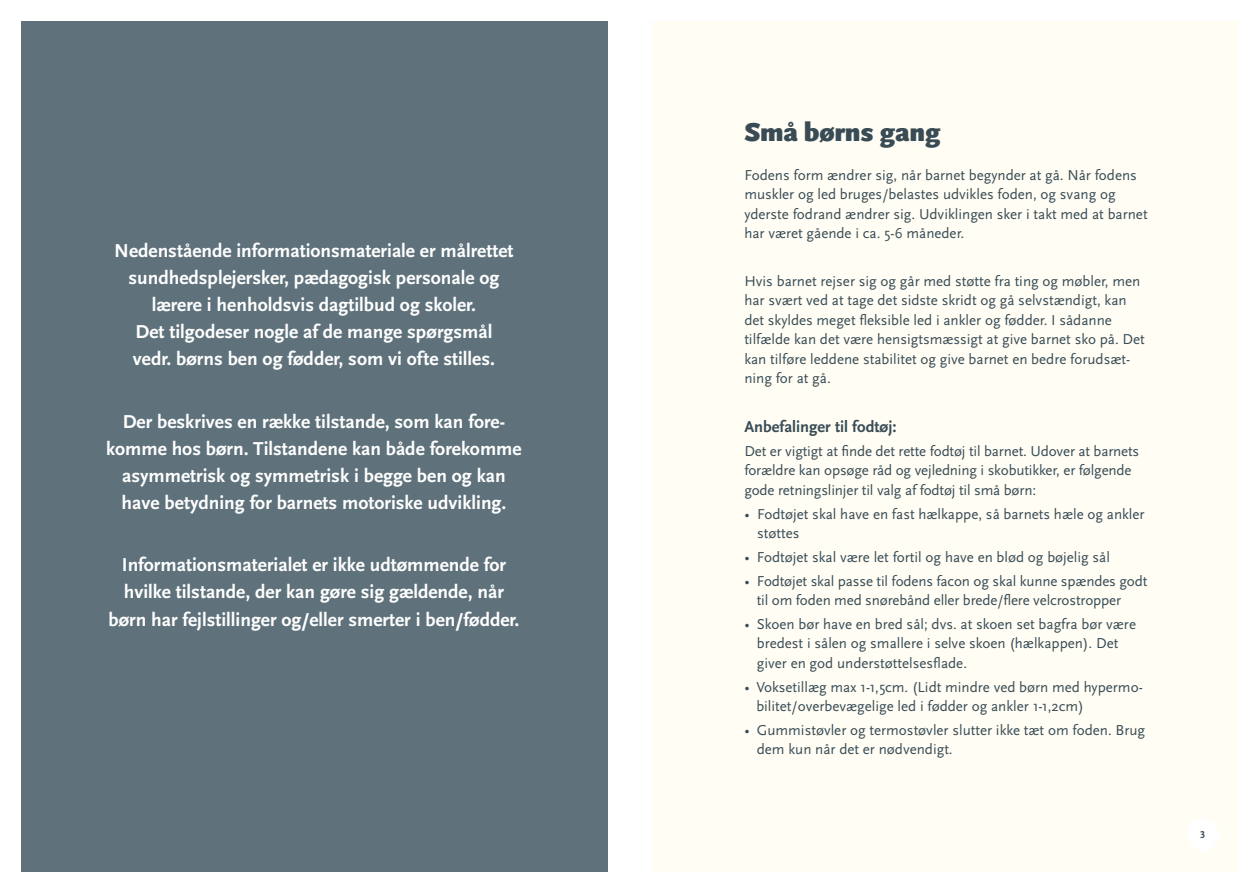
<style>
.page{position:relative;width:1259px;height:893px;background:#fff}
.page>*{position:absolute;margin:0;border:0;box-sizing:border-box;transform-origin:0 0}
.t1{font:900 27px "Scala Sans OT";letter-spacing:-.01em;color:#394c55}
.t2{font:700 19.5px/27px "Scala Sans OT";color:#fff;text-align:center}
.t3{font:700 16.5px "Scala Sans OT";color:#394c55}
.t4{font:15px/19.5px "Scala Sans OT";color:#394c55}
.t5{font:700 10.5px "Scala Sans OT";color:#394c55}
</style>
<div class="page">
<div style="left:651px;top:21px;width:586px;height:851px;background:#fffdf4"></div>
<div style="left:1187px;top:819px;width:31px;height:31px;background:#fff;border-radius:50%"></div>
<div style="left:1186px;top:819px;width:32px;height:32px;border:1px solid #fff;border-radius:50%"></div>
<div style="left:21px;top:21px;width:587px;height:851px;background:#5f727b"></div>
<h2 class="t2" style="left:114px;top:238px;width:401px">Nedenstående informationsmateriale er målrettet sundhedsplejersker, pædagogisk personale og lærere i henholdsvis dagtilbud og skoler.<br>Det tilgodeser nogle af de mange spørgsmål vedr. børns ben og fødder, som vi ofte stilles.</h2>
<h2 class="t2" style="left:106px;top:408px;width:417px">Der beskrives en række tilstande, som kan fore&shy;komme hos børn. Tilstandene kan både forekomme asymmetrisk og symmetrisk i begge ben og kan have betydning for barnets motoriske udvikling.</h2>
<h2 class="t2" style="left:108px;top:552px;width:412px">Informationsmaterialet er ikke udtømmende for hvilke tilstande, der kan gøre sig gældende, når børn har fejlstillinger og/eller smerter i ben/fødder.</h2>
<h1 class="t1" style="left:744px;top:117px;width:198px">Små børns gang</h1>
<p class="t4" style="left:744px;top:165px;width:405px">Fodens form ændrer sig, når barnet begynder at gå. Når fodens muskler og led bruges/belastes udvikles foden, og svang og yderste fodrand ændrer sig. Udviklingen sker i takt med at barnet har været gående i ca. 5-6 måneder.</p>
<p class="t4" style="left:744px;top:271px;width:402px">Hvis barnet rejser sig og går med støtte fra ting og møbler, men har svært ved at tage det sidste skridt og gå selvstændigt, kan det skyldes meget fleksible led i ankler og fødder. I sådanne tilfælde kan det være hensigtsmæssigt at give barnet sko på. Det kan tilføre leddene stabilitet og give barnet en bedre forudsæt&shy;ning for at gå.</p>
<p class="t3" style="left:744px;top:417px;width:154px">Anbefalinger til fodtøj:</p>
<p class="t4" style="left:744px;top:441px;width:396px">Det er vigtigt at finde det rette fodtøj til barnet. Udover at barnets forældre kan opsøge råd og vejledning i skobutikker, er følgende gode retningslinjer til valg af fodtøj til små børn:</p>
<p class="t4" style="left:757px;top:504px;width:389px;text-indent:-13px">• Fodtøjet skal have en fast hælkappe, så barnets hæle og ankler støttes</p>
<p class="t4" style="left:744px;top:547px;width:367px">• Fodtøjet skal være let fortil og have en blød og bøjelig sål</p>
<p class="t4" style="left:757px;top:571px;width:392px;text-indent:-12px">• Fodtøjet skal passe til fodens facon og skal kunne spændes godt til om foden med snørebånd eller brede/flere velcrostropper</p>
<p class="t4" style="left:757px;top:614px;width:381px;text-indent:-12px">• Skoen bør have en bred sål; dvs. at skoen set bagfra bør være bredest i sålen og smallere i selve skoen (hælkappen). Det giver en god understøttelsesflade.</p>
<p class="t4" style="left:756px;top:677px;width:388px;text-indent:-12px">• Voksetillæg max 1-1,5cm. (Lidt mindre ved børn med hypermo&shy;bilitet/overbevægelige led i fødder og ankler 1-1,2cm)</p>
<p class="t4" style="left:757px;top:720px;width:390px;text-indent:-12px">• Gummistøvler og termostøvler slutter ikke tæt om foden. Brug dem kun når det er nødvendigt.</p>
<p class="t5" style="left:1200px;top:829px;width:7px">3</p>
</div>
